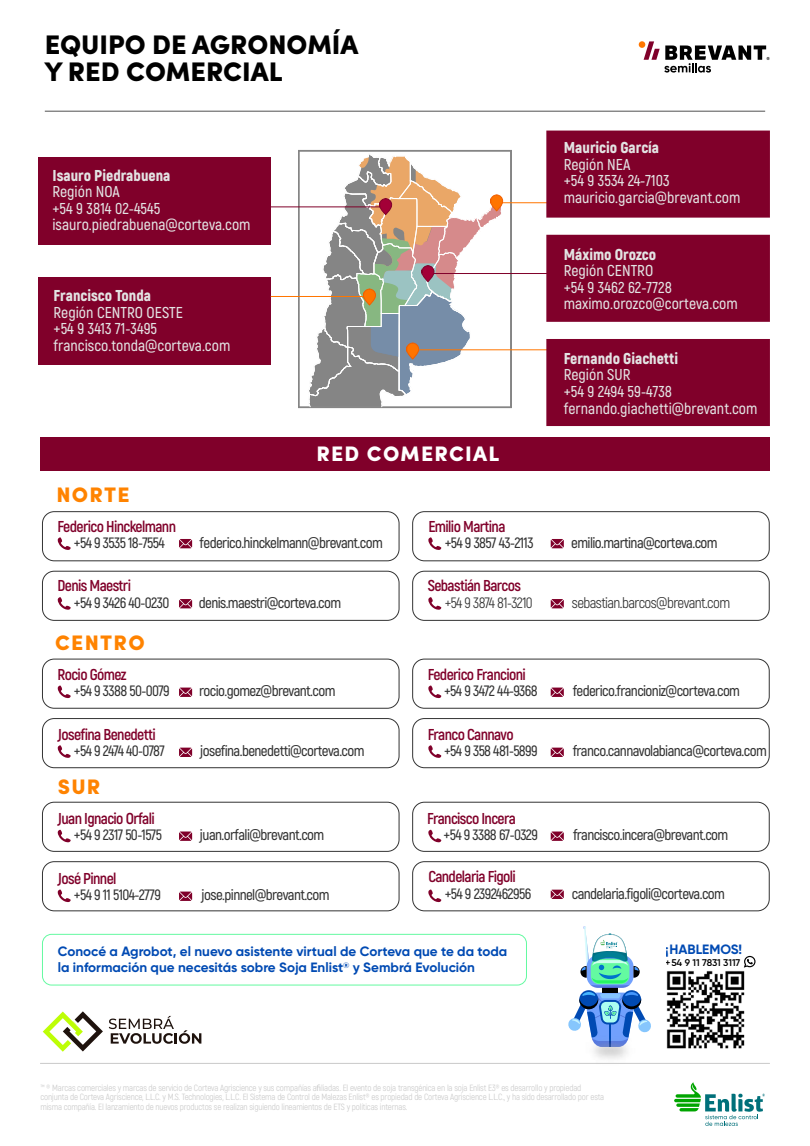
<style>
.page{position:relative;width:810px;height:1146px;background:#fff}
.page>*{position:absolute;margin:0;border:0;box-sizing:border-box;transform-origin:0 0}
.t1{font:900 26.85px/26.8px "Sofia Pro";color:#000}
.t2{font:900 21px "Sofia Pro";letter-spacing:.06em;color:#ff8300}
.t3{font:900 21px "Sofia Pro";letter-spacing:.06em;color:#fff}
.t4{font:600 15.75px/16.5px "Akrobat";color:#e3e3e3}
.t5{font:700 15.75px "Akrobat";letter-spacing:-.04em;color:#80002a}
.t6{font:900 15.75px "Akrobat";color:#e3e3e3}
.t7{font:600 15px "Akrobat";letter-spacing:-.04em;color:#333}
.t8{font:15px "Akrobat";letter-spacing:-.04em;color:#333}
.t9{font:700 13.5px/16.5px "Gilroy";color:#004ab3}
.t10{font:600 9.75px "Gilroy";letter-spacing:-.01em;color:#000}
.t11{font:9px/9.7px "Akrobat";letter-spacing:-.02em;color:#cacaca}
.s1{font-family:"Myriad Pro"}
</style>
<div class="page">
<hr style="left:45px;top:111px;width:720px;height:1px;background:#515151">
<hr style="left:40px;top:1062px;width:730px;height:1px;background:#cacaca">
<svg style="left:678px;top:1082px;width:87px;height:43px"></svg>
<div style="left:639px;top:41px;width:6px;height:7px;background:#ff7600;border-radius:50%"></div>
<svg style="left:644px;top:41px;width:126px;height:32px"></svg>
<div style="left:38px;top:158px;width:233px;height:87px;background:#80002a"></div>
<div style="left:38px;top:278px;width:233px;height:87px;background:#80002a"></div>
<hr style="left:271px;top:206px;width:115px;height:1px;background:#80002a">
<hr style="left:271px;top:296px;width:98px;height:1px;background:#ff7600">
<hr style="left:498px;top:202px;width:71px;height:1px;background:#ff7600">
<hr style="left:408px;top:349px;width:147px;height:1px;background:#ff7600">
<div style="left:40px;top:437px;width:730px;height:33px;background:#80002a"></div>
<hr style="left:428px;top:273px;width:141px;height:1px;background:#80002a">
<svg style="left:308px;top:150px;width:195px;height:257px"></svg>
<div style="left:42px;top:511px;width:357px;height:50px;border:1px solid #333;border-radius:12px"></div>
<div style="left:412px;top:511px;width:358px;height:50px;border:1px solid #333;border-radius:12px"></div>
<div style="left:42px;top:570px;width:357px;height:50px;border:1px solid #333;border-radius:12px"></div>
<div style="left:412px;top:570px;width:358px;height:50px;border:1px solid #333;border-radius:12px"></div>
<div style="left:546px;top:130px;width:224px;height:87px;background:#80002a"></div>
<div style="left:546px;top:235px;width:224px;height:87px;background:#80002a"></div>
<div style="left:546px;top:339px;width:224px;height:87px;background:#80002a"></div>
<img style="left:542px;top:1046px;width:136px;height:61px">
<svg style="left:568px;top:926px;width:83px;height:120px"></svg>
<img style="left:666px;top:971px;width:79px;height:78px">
<svg style="left:744px;top:955px;width:12px;height:12px"></svg>
<svg style="left:109px;top:1015px;width:92px;height:28px"></svg>
<svg style="left:43px;top:1011px;width:60px;height:40px"></svg>
<div style="left:42px;top:933px;width:485px;height:52px;border:1px solid #64faa1;border-radius:9px"></div>
<div style="left:42px;top:658px;width:357px;height:50px;border:1px solid #333;border-radius:12px"></div>
<div style="left:412px;top:658px;width:358px;height:50px;border:1px solid #333;border-radius:12px"></div>
<div style="left:42px;top:718px;width:357px;height:50px;border:1px solid #333;border-radius:12px"></div>
<div style="left:412px;top:718px;width:358px;height:50px;border:1px solid #333;border-radius:12px"></div>
<div style="left:42px;top:801px;width:357px;height:50px;border:1px solid #333;border-radius:12px"></div>
<div style="left:412px;top:801px;width:358px;height:50px;border:1px solid #333;border-radius:12px"></div>
<div style="left:42px;top:861px;width:357px;height:50px;border:1px solid #333;border-radius:12px"></div>
<div style="left:412px;top:861px;width:358px;height:50px;border:1px solid #333;border-radius:12px"></div>
<svg style="left:58px;top:537px;width:13px;height:13px"></svg>
<svg style="left:58px;top:597px;width:13px;height:12px"></svg>
<svg style="left:58px;top:685px;width:13px;height:13px"></svg>
<svg style="left:58px;top:745px;width:13px;height:13px"></svg>
<svg style="left:58px;top:829px;width:13px;height:13px"></svg>
<svg style="left:58px;top:889px;width:13px;height:13px"></svg>
<svg style="left:428px;top:537px;width:13px;height:13px"></svg>
<svg style="left:428px;top:597px;width:13px;height:12px"></svg>
<svg style="left:428px;top:685px;width:13px;height:13px"></svg>
<svg style="left:428px;top:745px;width:13px;height:13px"></svg>
<svg style="left:428px;top:829px;width:13px;height:13px"></svg>
<svg style="left:428px;top:889px;width:13px;height:13px"></svg>
<svg style="left:179px;top:539px;width:13px;height:9px"></svg>
<svg style="left:179px;top:599px;width:13px;height:9px"></svg>
<svg style="left:179px;top:687px;width:13px;height:9px"></svg>
<svg style="left:179px;top:747px;width:13px;height:9px"></svg>
<svg style="left:179px;top:831px;width:13px;height:9px"></svg>
<svg style="left:179px;top:891px;width:13px;height:9px"></svg>
<svg style="left:551px;top:539px;width:13px;height:9px"></svg>
<svg style="left:551px;top:599px;width:13px;height:9px"></svg>
<svg style="left:551px;top:687px;width:13px;height:9px"></svg>
<svg style="left:551px;top:747px;width:13px;height:9px"></svg>
<svg style="left:551px;top:831px;width:13px;height:9px"></svg>
<svg style="left:551px;top:889px;width:13px;height:9px"></svg>
<h1 class="t1" style="left:45px;top:29px;width:315px">EQUIPO DE AGRONOMÍA<br>Y RED COMERCIAL</h1>
<p class="t6" style="left:53px;top:165px;width:120px">Isauro Piedrabuena</p>
<p class="t4" style="left:53px;top:184px;width:200px">Región NOA<br>+54 9 3814 02-4545 isauro.piedrabuena@corteva.com</p>
<p class="t6" style="left:54px;top:285px;width:99px">Francisco Tonda</p>
<p class="t4" style="left:54px;top:304px;width:178px">Región CENTRO OESTE<br>+54 9 3413 71-3495 francisco.tonda@corteva.com</p>
<h2 class="t2" style="left:56px;top:477px;width:75px">NORTE</h2>
<h2 class="t3" style="left:316px;top:437px;width:185px">RED COMERCIAL</h2>
<p class="t6" style="left:564px;top:138px;width:97px">Mauricio García</p>
<p class="t4" style="left:564px;top:156px;width:178px">Región NEA<br>+54 9 3534 24-7103 mauricio.garcia@brevant.com</p>
<p class="t6" style="left:564px;top:244px;width:94px">Máximo Orozco</p>
<p class="t4" style="left:564px;top:262px;width:175px">Región CENTRO<br>+54 9 3462 62-7728 maximo.orozco@corteva.com</p>
<p class="t6" style="left:564px;top:348px;width:116px">Fernando Giachetti</p>
<p class="t4" style="left:564px;top:366px;width:195px">Región SUR<br>+54 9 2494 59-4738 fernando.giachetti@brevant.com</p>
<p class="t5" style="left:58px;top:516px;width:120px">Federico Hinckelmann</p>
<p class="t7" style="left:74px;top:534px;width:92px">+54 9 3535 18-7554</p>
<p class="t7" style="left:200px;top:534px;width:185px">federico.hinckelmann@brevant.com</p>
<p class="t5" style="left:58px;top:576px;width:75px">Denis Maestri</p>
<p class="t7" style="left:74px;top:593px;width:97px">+54 9 3426 40-0230</p>
<p class="t7" style="left:199px;top:593px;width:144px">denis.maestri@corteva.com</p>
<h2 class="t2" style="left:55px;top:625px;width:91px">CENTRO</h2>
<p class="t5" style="left:58px;top:664px;width:71px">Rocio Gómez</p>
<p class="t7" style="left:74px;top:681px;width:97px">+54 9 3388 50-0079</p>
<p class="t7" style="left:199px;top:681px;width:138px">rocio.gomez@brevant.com</p>
<p class="t5" style="left:58px;top:724px;width:100px">Josefina Benedetti</p>
<p class="t7" style="left:74px;top:741px;width:93px">+54 9 2474 40-0787</p>
<p class="t7" style="left:200px;top:741px;width:166px">josefina.benedetti@corteva.com</p>
<h2 class="t2" style="left:58px;top:769px;width:44px">SUR</h2>
<p class="t5" style="left:58px;top:808px;width:99px">Juan Ignacio Orfali</p>
<p class="t7" style="left:74px;top:825px;width:90px">+54 9 2317 50-1575</p>
<p class="t7" style="left:200px;top:825px;width:126px">juan.orfali@brevant.com</p>
<p class="t5" style="left:58px;top:868px;width:60px">José Pinnel</p>
<p class="t7" style="left:74px;top:885px;width:88px">+54 9 11 5104-2779</p>
<p class="t7" style="left:201px;top:885px;width:130px">jose.pinnel@brevant.com</p>
<p class="t5" style="left:428px;top:516px;width:79px">Emilio Martina</p>
<p class="t7" style="left:445px;top:534px;width:90px">+54 9 3857 43-2113</p>
<p class="t7" style="left:571px;top:534px;width:148px">emilio.martina@corteva.com</p>
<p class="t5" style="left:428px;top:576px;width:95px">Sebastián Barcos</p>
<p class="t8" style="left:445px;top:593px;width:90px">+54 9 3874 81-3210</p>
<p class="t8" style="left:572px;top:593px;width:160px">sebastian.barcos@brevant.com</p>
<p class="t5" style="left:428px;top:664px;width:100px">Federico Francioni</p>
<p class="t7" style="left:444px;top:681px;width:95px">+54 9 3472 44-9368</p>
<p class="t7" style="left:573px;top:681px;width:169px">federico.francioniz@corteva.com</p>
<p class="t5" style="left:428px;top:724px;width:87px">Franco Cannavo</p>
<p class="t7" style="left:444px;top:741px;width:95px">+54 9 358 481-5899</p>
<p class="t7" style="left:573px;top:741px;width:196px">franco.cannavolabianca@corteva.com</p>
<p class="t5" style="left:427px;top:808px;width:90px">Francisco Incera</p>
<p class="t7" style="left:444px;top:825px;width:96px">+54 9 3388 67-0329</p>
<p class="t7" style="left:573px;top:825px;width:157px">francisco.incera@brevant.com</p>
<p class="t5" style="left:428px;top:867px;width:89px">Candelaria Figoli</p>
<p class="t7" style="left:445px;top:884px;width:88px">+54 9 2392462956</p>
<p class="t7" style="left:572px;top:884px;width:155px">candelaria.figoli@corteva.com</p>
<p class="t9" style="left:58px;top:942px;width:451px">Conocé a Agrobot, el nuevo asistente virtual de Corteva que te da toda la información que necesitás sobre Soja Enlist<sup>®</sup> y Sembrá Evolución</p>
<p class="t11" style="left:40px;top:1082px;width:565px">™ ® Marcas comerciales y marcas de servicio de Corteva Agriscience y sus compañías a<span class="s1">fi</span>liadas. El evento de soja transgénica en la soja Enlist E3® es desarrollo y propiedad conjunta de Corteva Agriscience, L.L.C. y M.S. Technologies, L.L.C. El Sistema de Control de Malezas Enlist® es propiedad de Corteva Agriscience L.L.C., y ha sido desarrollado por esta misma compañía. El lanzamiento de nuevos productos se realizan siguiendo lineamientos de ETS y políticas internas.</p>
<p class="t9" style="left:666px;top:940px;width:78px">¡HABLEMOS!</p>
<p class="t10" style="left:666px;top:955px;width:76px">+54 9 11 7831 3117</p>
</div>
